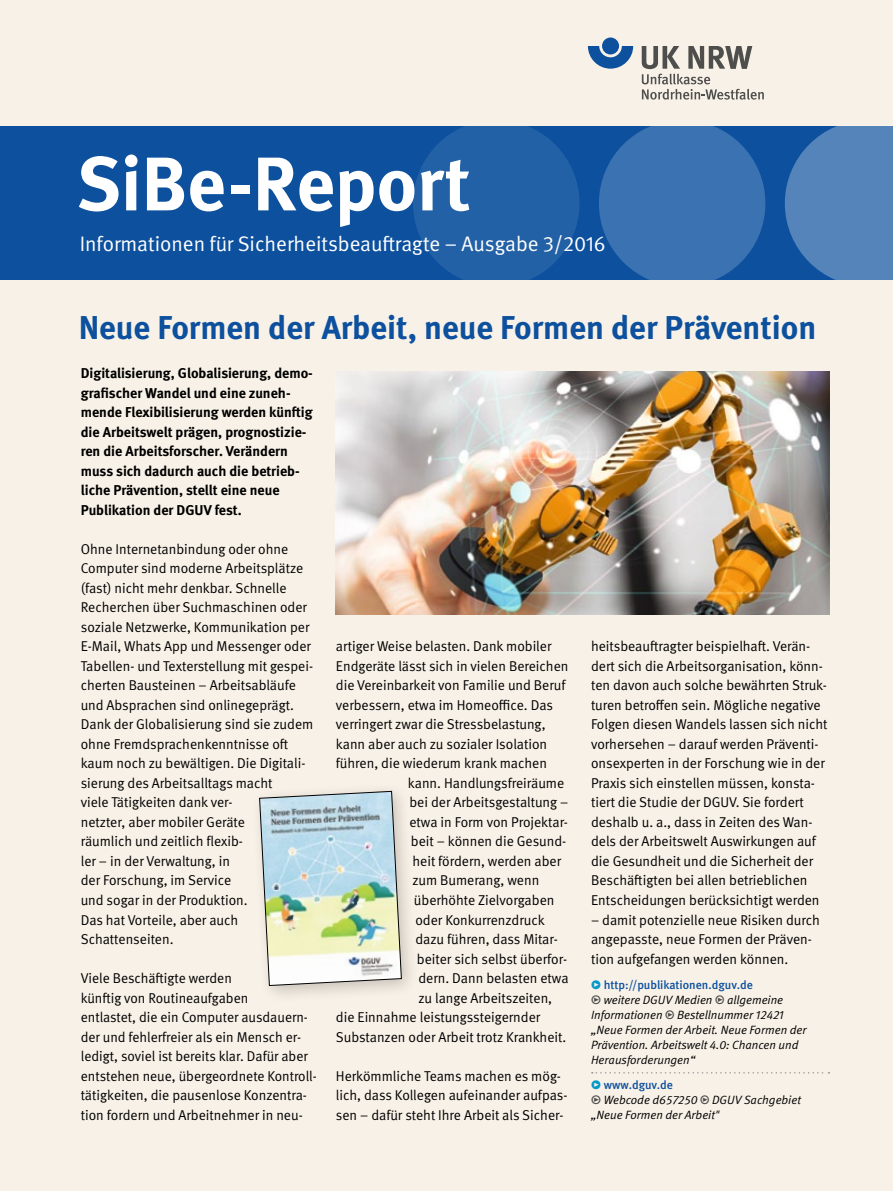
<style>
.page{position:relative;width:893px;height:1191px;background:#f8f1e7}
.page>*{position:absolute;margin:0;border:0;box-sizing:border-box;transform-origin:0 0}
.DGUV_Titel_kleiner{font:700 75.9px "DGUV Meta";color:#fff}
.DGUV_Titel{font:700 33px "DGUV Meta";color:#0c509e}
.DGUV_Untertitel{font:21px "DGUV Meta";color:#fff}
.DGUV_GS{font:14.25px/19.5px "DGUV Meta";color:#000}
.DGUV_GS_Bold{font:700 14.25px/19.5px "DGUV Meta";color:#000}
.t1{font:italic 12px/15px "DGUV Meta";color:#000}
.t2{font:500 12px "DGUV Meta";color:#0c509e}
</style>
<div class="page">
<svg style="left:588px;top:46px;width:45px;height:23px"></svg>
<div style="left:602px;top:37px;width:17px;height:17px;background:#0c509e;border-radius:50%"></div>
<svg style="left:642px;top:46px;width:122px;height:54px"></svg>
<div style="left:0;top:126px;width:893px;height:154px;background:#0c509e"></div>
<svg style="left:413px;top:126px;width:166px;height:154px"></svg>
<svg style="left:599px;top:126px;width:166px;height:154px"></svg>
<svg style="left:785px;top:126px;width:108px;height:154px"></svg>
<svg style="left:592px;top:1072px;width:237px;height:1px"></svg>
<div style="left:250px;top:781px;width:169px;height:222px;background:#000;opacity:.2"></div>
<img style="left:259px;top:791px;width:143px;height:195px">
<img style="left:336px;top:371px;width:493px;height:243px">
<p class="DGUV_Titel_kleiner" style="left:77px;top:139px;width:395px">SiBe-Report</p>
<p class="DGUV_Untertitel" style="left:80px;top:232px;width:527px">Informationen für Sicherheitsbeauftragte – Ausgabe 3/2016</p>
<p class="DGUV_Titel" style="left:79px;top:307px;width:739px">Neue Formen der Arbeit, neue Formen der Prävention</p>
<p class="DGUV_GS_Bold" style="left:81px;top:364px;width:234px">Digitalisierung, Globalisierung, demo&shy;grafischer Wandel und eine zuneh&shy;mende Flexibilisierung werden künftig die Arbeitswelt prägen, prognostizie&shy;ren die Arbeitsforscher. Verändern muss sich dadurch auch die betrieb&shy;liche Prävention, stellt eine neue Publikation der DGUV fest.</p>
<p class="DGUV_GS" style="left:81px;top:539px;width:234px">Ohne Internetanbindung oder ohne Computer sind moderne Arbeitsplätze (fast) nicht mehr denkbar. Schnelle Recherchen über Suchmaschinen oder soziale Netzwerke, Kommunikation per E-Mail, Whats App und Messenger oder Tabellen- und Texterstellung mit gespei&shy;cherten Bausteinen – Arbeitsabläufe und Absprachen sind onlinegeprägt.<br>Dank der Globalisierung sind sie zudem ohne Fremdsprachenkenntnisse oft kaum noch zu bewältigen. Die Digitali&shy;sierung des Arbeitsalltags macht<br>viele Tätigkeiten dank ver-<br>netzter, aber mobiler Geräte<br>räumlich und zeitlich flexib-<br>ler – in der Verwaltung, in<br>der Forschung, im Service<br>und sogar in der Produktion.<br>Das hat Vorteile, aber auch Schattenseiten.</p>
<p class="DGUV_GS" style="left:81px;top:968px;width:236px">Viele Beschäftigte werden<br>künftig von Routineaufgaben<br>entlastet, die ein Computer ausdauern&shy;der und fehlerfreier als ein Mensch er&shy;ledigt, soviel ist bereits klar. Dafür aber entstehen neue, übergeordnete Kontroll&shy;tätigkeiten, die pausenlose Konzentra&shy;tion fordern und Arbeitnehmer in neu-</p>
<p class="DGUV_GS" style="left:336px;top:637px;width:217px">artiger Weise belasten. Dank mobiler</p>
<p class="DGUV_GS" style="left:336px;top:656px;width:234px">Endgeräte lässt sich in vielen Bereichen</p>
<p class="DGUV_GS" style="left:336px;top:676px;width:231px">die Vereinbarkeit von Familie und Beruf</p>
<p class="DGUV_GS" style="left:336px;top:695px;width:219px">verbessern, etwa im Homeoffice. Das</p>
<p class="DGUV_GS" style="left:336px;top:715px;width:211px">verringert zwar die Stressbelastung,</p>
<p class="DGUV_GS" style="left:336px;top:734px;width:213px">kann aber auch zu sozialer Isolation</p>
<p class="DGUV_GS" style="left:336px;top:754px;width:213px">führen, die wiederum krank machen</p>
<p class="DGUV_GS" style="left:408px;top:773px;width:158px">kann. Handlungsfreiräume</p>
<p class="DGUV_GS" style="left:409px;top:793px;width:160px">bei der Arbeitsgestaltung –</p>
<p class="DGUV_GS" style="left:409px;top:812px;width:160px">etwa in Form von Projektar-</p>
<p class="DGUV_GS" style="left:411px;top:832px;width:157px">beit – können die Gesund-</p>
<p class="DGUV_GS" style="left:412px;top:851px;width:150px">heit fördern, werden aber</p>
<p class="DGUV_GS" style="left:412px;top:871px;width:128px">zum Bumerang, wenn</p>
<p class="DGUV_GS" style="left:414px;top:890px;width:142px">überhöhte Zielvorgaben</p>
<p class="DGUV_GS" style="left:415px;top:910px;width:131px">oder Konkurrenzdruck</p>
<p class="DGUV_GS" style="left:415px;top:929px;width:144px">dazu führen, dass Mitar-</p>
<p class="DGUV_GS" style="left:417px;top:949px;width:152px">beiter sich selbst überfor-</p>
<p class="DGUV_GS" style="left:418px;top:968px;width:152px">dern. Dann belasten etwa</p>
<p class="DGUV_GS" style="left:418px;top:988px;width:135px">zu lange Arbeitszeiten,</p>
<p class="DGUV_GS" style="left:336px;top:1007px;width:206px">die Einnahme leistungssteigernder</p>
<p class="DGUV_GS" style="left:336px;top:1027px;width:232px">Substanzen oder Arbeit trotz Krankheit.</p>
<p class="DGUV_GS" style="left:336px;top:1066px;width:233px">Herkömmliche Teams machen es mög&shy;lich, dass Kollegen aufeinander aufpas&shy;sen – dafür steht Ihre Arbeit als Sicher-</p>
<p class="DGUV_GS" style="left:591px;top:637px;width:238px">heitsbeauftragter beispielhaft. Verän&shy;dert sich die Arbeitsorganisation, könn&shy;ten davon auch solche bewährten Struk&shy;turen betroffen sein. Mögliche negative Folgen diesen Wandels lassen sich nicht vorhersehen – darauf werden Präventi&shy;onsexperten in der Forschung wie in der Praxis sich einstellen müssen, konsta&shy;tiert die Studie der DGUV. Sie fordert deshalb u. a., dass in Zeiten des Wan&shy;dels der Arbeitswelt Auswirkungen auf die Gesundheit und die Sicherheit der Beschäftigten bei allen betrieblichen Entscheidungen berücksichtigt werden</p>
<p class="DGUV_GS" style="left:591px;top:910px;width:230px">– damit potenzielle neue Risiken durch angepasste, neue Formen der Präven&shy;tion aufgefangen werden können.</p>
<p class="t2" style="left:604px;top:977px;width:150px">http://publikationen.dguv.de</p>
<p class="t1" style="left:591px;top:992px;width:217px;text-indent:13px">weitere DGUV Medien allgemeine Informationen Bestellnummer 12421 „Neue Formen der Arbeit. Neue Formen der Prävention. Arbeitswelt 4.0: Chancen und Herausforderungen“</p>
<p class="t2" style="left:604px;top:1077px;width:71px">www.dguv.de</p>
<p class="t1" style="left:591px;top:1092px;width:211px;text-indent:13px">Webcode d657250 DGUV Sachgebiet „Neue Formen der Arbeit"</p>
</div>
